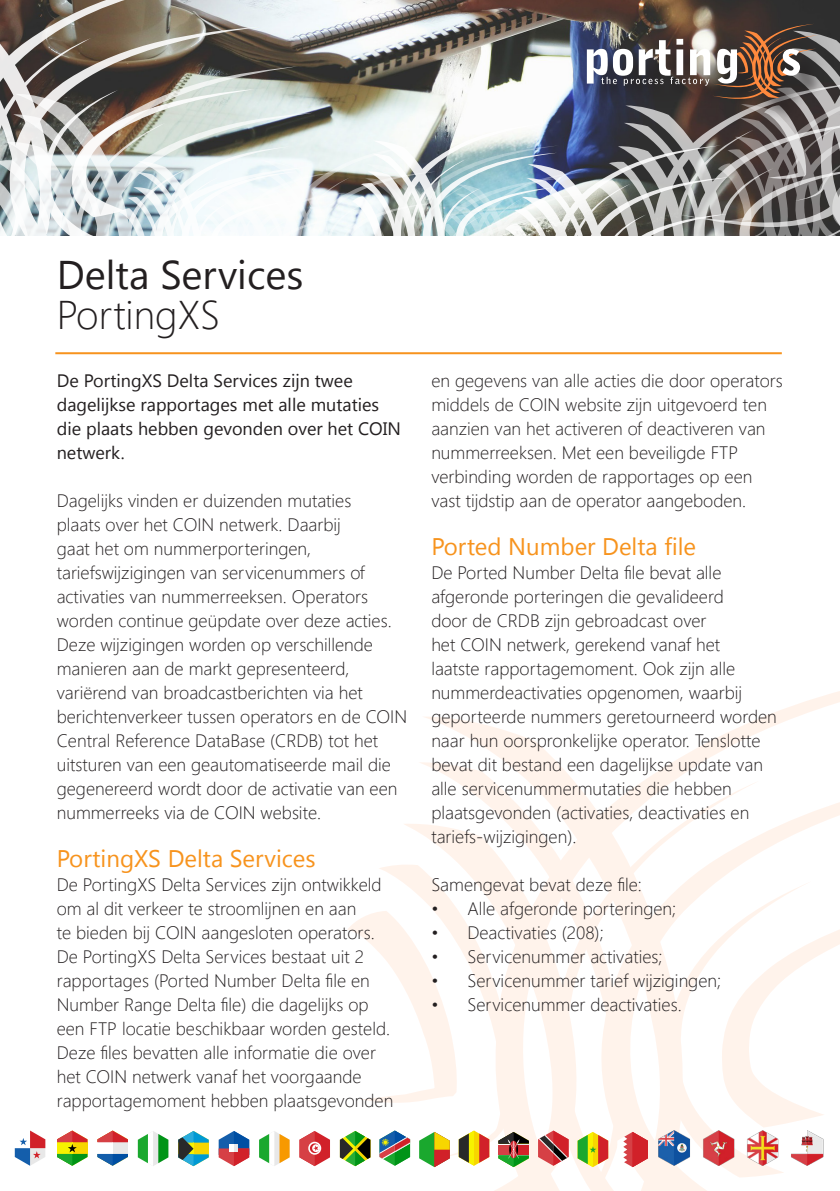
<style>
.page{position:relative;width:840px;height:1191px;background:#fff}
.page>*{position:absolute;margin:0;border:0;box-sizing:border-box;transform-origin:0 0}
.t1{font:40px "Segoe UI";color:#231f20}
.t2{font:300 40px "Segoe UI";color:#231f20}
.t3{font:24px "Segoe UI";color:#f7931d}
.t4{font:300 18px/24px "Segoe UI";color:#231f20}
.t5{font:18px/24px "Segoe UI";color:#231f20}
</style>
<div class="page">
<svg style="left:420px;top:762px;width:73px;height:47px"></svg>
<svg style="left:137px;top:824px;width:356px;height:344px"></svg>
<svg style="left:378px;top:863px;width:115px;height:298px"></svg>
<svg style="left:347px;top:911px;width:112px;height:194px"></svg>
<svg style="left:493px;top:691px;width:346px;height:500px"></svg>
<svg style="left:549px;top:780px;width:42px;height:411px;fill:#fff3eb"></svg>
<svg style="left:591px;top:759px;width:248px;height:432px"></svg>
<svg style="left:654px;top:881px;width:157px;height:296px"></svg>
<svg style="left:721px;top:880px;width:118px;height:247px"></svg>
<svg style="left:15px;top:1130px;width:30px;height:35px"></svg>
<svg style="left:97px;top:1130px;width:31px;height:35px"></svg>
<svg style="left:57px;top:1130px;width:30px;height:35px"></svg>
<svg style="left:138px;top:1131px;width:30px;height:35px"></svg>
<svg style="left:178px;top:1131px;width:31px;height:35px"></svg>
<svg style="left:259px;top:1131px;width:30px;height:35px"></svg>
<svg style="left:218px;top:1131px;width:31px;height:35px"></svg>
<div style="left:229px;top:1144px;width:9px;height:8px;background:#e8e8e8"></div>
<div style="left:229px;top:1144px;width:5px;height:8px;background:#fff"></div>
<svg style="left:299px;top:1131px;width:31px;height:35px"></svg>
<svg style="left:340px;top:1131px;width:30px;height:35px"></svg>
<svg style="left:379px;top:1130px;width:31px;height:35px"></svg>
<svg style="left:419px;top:1131px;width:30px;height:36px"></svg>
<svg style="left:458px;top:1130px;width:31px;height:35px"></svg>
<svg style="left:498px;top:1131px;width:30px;height:36px"></svg>
<svg style="left:537px;top:1130px;width:31px;height:35px"></svg>
<svg style="left:577px;top:1131px;width:31px;height:36px"></svg>
<svg style="left:617px;top:1131px;width:30px;height:36px"></svg>
<img style="left:656px;top:1130px;width:35px;height:35px">
<img style="left:701px;top:1130px;width:35px;height:35px">
<img style="left:745px;top:1130px;width:35px;height:35px">
<img style="left:789px;top:1130px;width:35px;height:35px">
<img style="left:0;top:4px;width:839px;height:351px">
<p class="t1" style="left:57px;top:247px;width:248px">Delta Services</p>
<p class="t2" style="left:57px;top:283px;width:165px">PortingXS</p>
<p class="t5" style="left:57px;top:367px;width:345px">De PortingXS Delta Services zijn twee dagelijkse rapportages met alle mutaties die plaats hebben gevonden over het COIN netwerk.</p>
<p class="t4" style="left:57px;top:487px;width:352px">Dagelijks vinden er duizenden mutaties<br>plaats over het COIN netwerk. Daarbij<br>gaat het om nummerporteringen, tariefswijzigingen van servicenummers of activaties van nummerreeksen. Operators worden continue geüpdate over deze acties.<br>Deze wijzigingen worden op verschillende manieren aan de markt gepresenteerd, variërend van broadcastberichten via het berichtenverkeer tussen operators en de COIN Central Reference DataBase (CRDB) tot het uitsturen van een geautomatiseerde mail die gegenereerd wordt door de activatie van een nummerreeks via de COIN website.</p>
<p class="t3" style="left:57px;top:841px;width:260px">PortingXS Delta Services</p>
<p class="t4" style="left:57px;top:871px;width:338px">De PortingXS Delta Services zijn ontwikkeld om al dit verkeer te stroomlijnen en aan<br>te bieden bij COIN aangesloten operators.<br>De PortingXS Delta Services bestaat uit 2 rapportages (Ported Number Delta file en Number Range Delta file) die dagelijks op een FTP locatie beschikbaar worden gesteld.<br>Deze files bevatten alle informatie die over het COIN netwerk vanaf het voorgaande rapportagemoment hebben plaatsgevonden</p>
<p class="t4" style="left:431px;top:367px;width:353px">en gegevens van alle acties die door operators middels de COIN website zijn uitgevoerd ten aanzien van het activeren of deactiveren van nummerreeksen. Met een beveiligde FTP verbinding worden de rapportages op een vast tijdstip aan de operator aangeboden.</p>
<p class="t3" style="left:431px;top:529px;width:266px">Ported Number Delta file</p>
<p class="t4" style="left:431px;top:559px;width:347px">De Ported Number Delta file bevat alle afgeronde porteringen die gevalideerd<br>door de CRDB zijn gebroadcast over<br>het COIN netwerk, gerekend vanaf het<br>laatste rapportagemoment. Ook zijn alle nummerdeactivaties opgenomen, waarbij geporteerde nummers geretourneerd worden naar hun oorspronkelijke operator. Tenslotte bevat dit bestand een dagelijkse update van alle servicenummermutaties die hebben plaatsgevonden (activaties, deactivaties en tariefs-wijzigingen).</p>
<p class="t4" style="left:431px;top:871px;width:212px">Samengevat bevat deze file:</p>
<p class="t4" style="left:431px;top:895px;width:246px">• Alle afgeronde porteringen;</p>
<p class="t4" style="left:431px;top:919px;width:174px">• Deactivaties (208);</p>
<p class="t4" style="left:431px;top:943px;width:232px">• Servicenummer activaties;</p>
<p class="t4" style="left:431px;top:967px;width:291px">• Servicenummer tarief wijzigingen;</p>
<p class="t4" style="left:431px;top:991px;width:252px">• Servicenummer deactivaties.</p>
</div>
